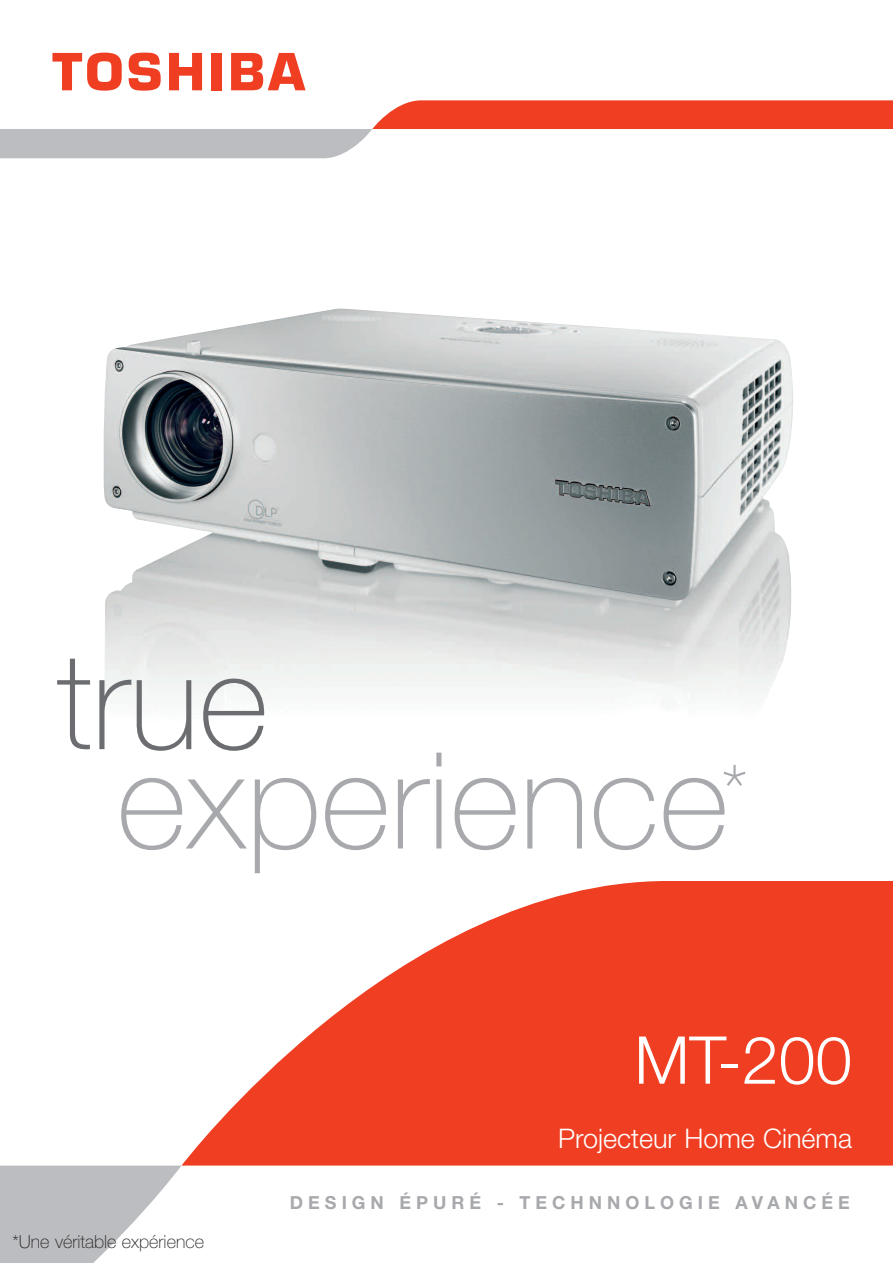
<style>
.page{position:relative;width:893px;height:1263px;background:#fff}
.page>*{position:absolute;margin:0;border:0;box-sizing:border-box;transform-origin:0 0}
.t1{font:100 134.25px/99.3px "Helvetica Neue";color:#a8a9ad}
.t2{font:300 66px "Helvetica Neue";color:#fff}
.t3{font:300 27px "Helvetica Neue";color:#fff}
.t4{font:700 18px "Helvetica Neue";letter-spacing:.28em;color:#a8a9ad}
.t5{font:100 18px "Helvetica Neue";color:#231f20}
.s1{color:#6c6d70}
</style>
<div class="page">
<img style="left:103px;top:308px;width:690px;height:396px">
<svg style="left:0;top:1165px;width:182px;height:98px"></svg>
<svg style="left:182px;top:881px;width:711px;height:284px;fill:#ef3e22"></svg>
<svg style="left:0;top:100px;width:893px;height:58px"></svg>
<svg style="left:52px;top:53px;width:70px;height:38px"></svg>
<svg style="left:129px;top:53px;width:32px;height:38px"></svg>
<svg style="left:169px;top:53px;width:33px;height:37px"></svg>
<div style="left:212px;top:53px;width:10px;height:37px;background:#ef3e22"></div>
<svg style="left:231px;top:53px;width:75px;height:37px"></svg>
<h1 class="t1" style="left:117px;top:664px;width:632px;text-indent:-60px"><span class="s1">true </span>experience<sup>*</sup></h1>
<h2 class="t2" style="left:634px;top:1036px;width:219px">MT-200</h2>
<h3 class="t3" style="left:558px;top:1129px;width:296px">Projecteur Home Cinéma</h3>
<p class="t5" style="left:13px;top:1235px;width:193px">*Une véritable expérience</p>
<p class="t4" style="left:290px;top:1196px;width:561px">DESIGN ÉPURÉ - TECHNNOLOGIE AVANCÉE</p>
</div>
